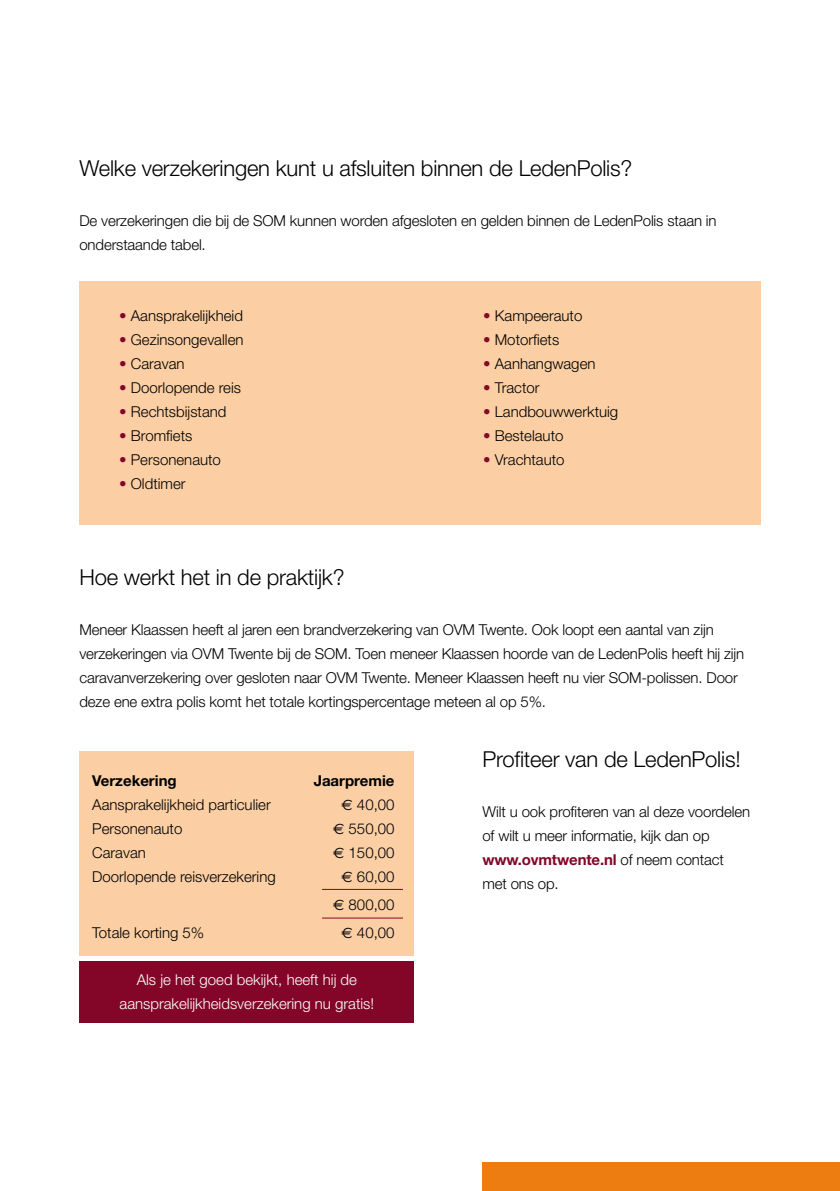
<style>
.page{position:relative;width:840px;height:1191px;background:#fff}
.page>*{position:absolute;margin:0;border:0;box-sizing:border-box;transform-origin:0 0}
.t1{font:300 22px "Helvetica Neue";letter-spacing:-.01em;color:#000}
.t2{font:300 15px/24px "Helvetica Neue";letter-spacing:-.01em;color:#000}
.t3{font:300 15px/24px "Helvetica Neue";color:#fff;text-align:center}
.t4{font:700 15px "Helvetica Neue";color:#000}
.s1{color:#830628}
.s2{font-family:"Euro Sans";font-weight:400}
.s3{font-weight:700;color:#830628}
</style>
<div class="page">
<div style="left:79px;top:281px;width:681px;height:243px;background:#fbcea3"></div>
<div style="left:482px;top:1162px;width:357px;height:29px;background:#ee7d11"></div>
<div style="left:79px;top:751px;width:335px;height:204px;background:#fbcea3"></div>
<div style="left:79px;top:961px;width:335px;height:62px;background:#830628"></div>
<hr style="left:322px;top:889px;width:81px;height:1px;background:#830628">
<hr style="left:322px;top:917px;width:81px;height:1px;background:#830628">
<h1 class="t1" style="left:79px;top:155px;width:554px">Welke verzekeringen kunt u afsluiten binnen de LedenPolis?</h1>
<p class="t2" style="left:79px;top:208px;width:638px">De verzekeringen die bij de SOM kunnen worden afgesloten en gelden binnen de LedenPolis staan in onderstaande tabel.</p>
<p class="t2" style="left:119px;top:304px;width:125px"><span class="s1">•</span> Aansprakelijkheid</p>
<p class="t2" style="left:119px;top:328px;width:126px"><span class="s1">•</span> Gezinsongevallen</p>
<p class="t2" style="left:119px;top:352px;width:67px"><span class="s1">•</span> Caravan</p>
<p class="t2" style="left:119px;top:376px;width:123px"><span class="s1">•</span> Doorlopende reis</p>
<p class="t2" style="left:119px;top:400px;width:109px"><span class="s1">•</span> Rechtsbijstand</p>
<p class="t2" style="left:119px;top:424px;width:75px"><span class="s1">•</span> Bromfiets</p>
<p class="t2" style="left:119px;top:448px;width:103px"><span class="s1">•</span> Personenauto</p>
<p class="t2" style="left:119px;top:472px;width:68px"><span class="s1">•</span> Oldtimer</p>
<p class="t2" style="left:483px;top:304px;width:101px"><span class="s1">•</span> Kampeerauto</p>
<p class="t2" style="left:483px;top:328px;width:78px"><span class="s1">•</span> Motorfiets</p>
<p class="t2" style="left:483px;top:352px;width:114px"><span class="s1">•</span> Aanhangwagen</p>
<p class="t2" style="left:483px;top:376px;width:58px"><span class="s1">•</span> Tractor</p>
<p class="t2" style="left:483px;top:400px;width:137px"><span class="s1">•</span> Landbouwwerktuig</p>
<p class="t2" style="left:483px;top:424px;width:82px"><span class="s1">•</span> Bestelauto</p>
<p class="t2" style="left:483px;top:448px;width:83px"><span class="s1">•</span> Vrachtauto</p>
<h1 class="t1" style="left:79px;top:563px;width:266px">Hoe werkt het in de praktijk?</h1>
<p class="t2" style="left:79px;top:617px;width:666px">Meneer Klaassen heeft al jaren een brandverzekering van OVM Twente. Ook loopt een aantal van zijn verzekeringen via OVM Twente bij de SOM. Toen meneer Klaassen hoorde van de LedenPolis heeft hij zijn caravanverzekering over gesloten naar OVM Twente. Meneer Klaassen heeft nu vier SOM-polissen. Door deze ene extra polis komt het totale kortingspercentage meteen al op 5%.</p>
<p class="t4" style="left:92px;top:771px;width:86px">Verzekering</p>
<p class="t4" style="left:313px;top:771px;width:82px">Jaarpremie</p>
<p class="t2" style="left:92px;top:792px;width:180px">Aansprakelijkheid particulier</p>
<p class="t2" style="left:341px;top:792px;width:54px"><span class="s2">E</span> 40,00</p>
<p class="t2" style="left:92px;top:816px;width:92px">Personenauto</p>
<p class="t2" style="left:333px;top:816px;width:63px"><span class="s2">E</span> 550,00</p>
<p class="t2" style="left:92px;top:840px;width:55px">Caravan</p>
<p class="t2" style="left:333px;top:840px;width:63px"><span class="s2">E</span> 150,00</p>
<p class="t2" style="left:92px;top:864px;width:185px">Doorlopende reisverzekering</p>
<p class="t2" style="left:333px;top:862px;width:63px;line-height:28px;text-align:center"><span class="s2">E</span> 60,00<br><span class="s2">E</span> 800,00</p>
<p class="t2" style="left:92px;top:920px;width:113px">Totale korting 5%</p>
<p class="t2" style="left:341px;top:920px;width:54px"><span class="s2">E</span> 40,00</p>
<p class="t3" style="left:120px;top:967px;width:256px">Als je het goed bekijkt, heeft hij de aansprakelijkheidsverzekering nu gratis!</p>
<h1 class="t1" style="left:482px;top:746px;width:259px">Profiteer van de LedenPolis!</h1>
<p class="t2" style="left:482px;top:799px;width:269px">Wilt u ook profiteren van al deze voordelen of wilt u meer informatie, kijk dan op <span class="s3">www.ovmtwente.nl</span> of neem contact met ons op.</p>
</div>
